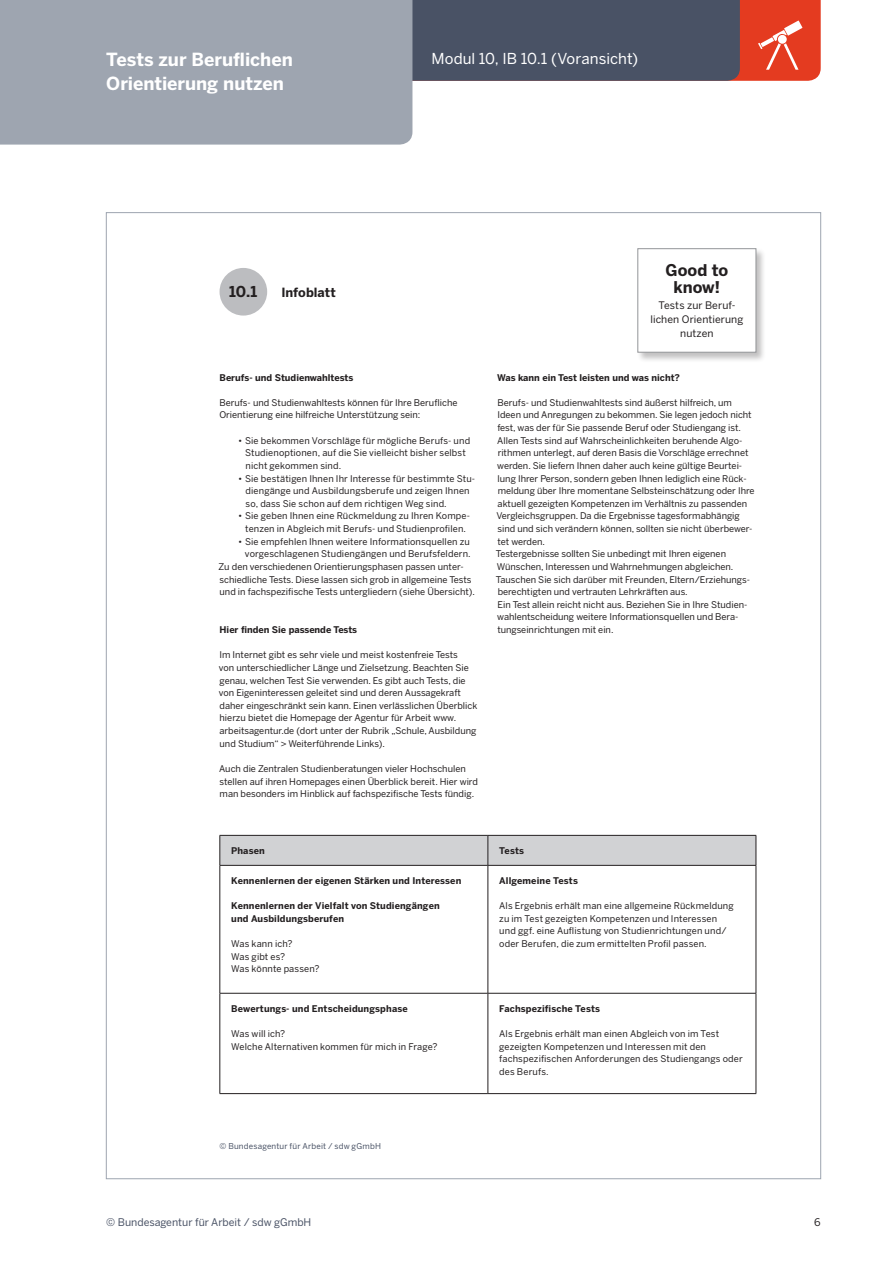
<style>
.page{position:relative;width:893px;height:1263px;background:#fff}
.page>*{position:absolute;margin:0;border:0;box-sizing:border-box;transform-origin:0 0}
.t1{font:700 18px "Benton Sans";letter-spacing:-.005em;color:#fff}
.t2{font:700 16.05px/17.2px "Benton Sans";color:#231f20;text-align:center}
.t3{font:15px "Benton Sans";color:#fff}
.t4{font:700 14.85px "Benton Sans";color:#231f20}
.t5{font:700 12.6px "Benton Sans";color:#231f20}
.t6{font:10.5px "Benton Sans";color:#495265}
.t7{font:10.5px "Benton Sans";color:#231f20}
.t8{font:10.35px/13.8px "Benton Sans";letter-spacing:.01em;color:#231f20;text-align:center}
.t9{font:9.15px/12.6px "Benton Sans";color:#231f20}
.t10{font:700 9.15px/12.6px "Benton Sans";letter-spacing:.01em;color:#231f20}
.t11{font:8.1px "Benton Sans";letter-spacing:.02em;color:#495265}
</style>
<div class="page">
<div style="left:740px;top:0;width:81px;height:81px;background:#e43b20"></div>
<div style="left:412px;top:0;width:328px;height:81px;background:#495265"></div>
<div style="left:0;top:0;width:412px;height:145px;background:#9ea5b0"></div>
<svg style="left:758px;top:21px;width:44px;height:49px"></svg>
<div style="left:636px;top:248px;width:130px;height:115px;background:#231f20;opacity:.28"></div>
<div style="left:637px;top:248px;width:119px;height:104px;background:#fff;border:1px solid #939598"></div>
<div style="left:220px;top:268px;width:47px;height:48px;background:#bcbdc0;border-radius:50%"></div>
<div style="left:220px;top:835px;width:536px;height:265px;background:linear-gradient(to right,#fff,#fff)"></div>
<svg style="left:221px;top:866px;width:535px;height:227px"></svg>
<svg style="left:220px;top:835px;width:537px;height:30px;background:#cacbcd"></svg>
<hr style="left:220px;top:865px;width:268px;height:1px;background:#231f20">
<hr style="left:220px;top:866px;width:1px;height:127px;background:#231f20">
<hr style="left:488px;top:865px;width:268px;height:1px;background:#231f20">
<hr style="left:488px;top:866px;width:1px;height:127px;background:#231f20">
<hr style="left:756px;top:866px;width:1px;height:127px;background:#231f20">
<hr style="left:220px;top:993px;width:268px;height:1px;background:#231f20">
<hr style="left:220px;top:993px;width:1px;height:100px;background:#231f20">
<hr style="left:488px;top:993px;width:268px;height:1px;background:#231f20">
<hr style="left:488px;top:993px;width:1px;height:100px;background:#231f20">
<hr style="left:756px;top:993px;width:1px;height:100px;background:#231f20">
<hr style="left:220px;top:1093px;width:268px;height:1px;background:#231f20">
<hr style="left:488px;top:1093px;width:268px;height:1px;background:#231f20">
<h1 class="t1" style="left:106px;top:49px;width:188px">Tests zur Beruflichen</h1>
<h3 class="t3" style="left:432px;top:50px;width:208px">Modul 10, IB 10.1 (Voransicht)</h3>
<h1 class="t1" style="left:106px;top:73px;width:179px">Orientierung nutzen</h1>
<h3 class="t4" style="left:229px;top:282px;width:30px">10.1</h3>
<h3 class="t5" style="left:281px;top:285px;width:56px">Infoblatt</h3>
<h2 class="t2" style="left:666px;top:262px;width:64px">Good to know!</h2>
<p class="t8" style="left:650px;top:298px;width:94px">Tests zur Beruf&shy;lichen Orientierung nutzen</p>
<p class="t10" style="left:220px;top:371px;width:135px">Berufs- und Studienwahltests</p>
<p class="t9" style="left:219px;top:396px;width:240px">Berufs- und Studienwahltests können für Ihre Berufliche<br>Orientierung eine hilfreiche Unterstützung sein:</p>
<p class="t9" style="left:245px;top:434px;width:226px;text-indent:-7px">• Sie bekommen Vorschläge für mögliche Berufs- und<br>Studienoptionen, auf die Sie vielleicht bisher selbst nicht gekommen sind.</p>
<p class="t9" style="left:245px;top:472px;width:231px;text-indent:-7px">• Sie bestätigen Ihnen Ihr Interesse für bestimmte Stu&shy;diengänge und Ausbildungsberufe und zeigen Ihnen so, dass Sie schon auf dem richtigen Weg sind.</p>
<p class="t9" style="left:238px;top:510px;width:234px;text-align:center">• Sie geben Ihnen eine Rückmeldung zu Ihren Kompe&shy;tenzen in Abgleich mit Berufs- und Studienprofilen.</p>
<p class="t9" style="left:238px;top:535px;width:233px">• Sie empfehlen Ihnen weitere Informationsquellen zu</p>
<p class="t9" style="left:245px;top:548px;width:227px">vorgeschlagenen Studiengängen und Berufsfeldern.</p>
<p class="t9" style="left:219px;top:560px;width:247px">Zu den verschiedenen Orientierungsphasen passen unter-</p>
<p class="t9" style="left:219px;top:573px;width:254px">schiedliche Tests. Diese lassen sich grob in allgemeine Tests</p>
<p class="t9" style="left:220px;top:586px;width:257px">und in fachspezifische Tests untergliedern (siehe Übersicht).</p>
<p class="t10" style="left:220px;top:624px;width:139px">Hier finden Sie passende Tests</p>
<p class="t9" style="left:219px;top:649px;width:260px">Im Internet gibt es sehr viele und meist kostenfreie Tests<br>von unterschiedlicher Länge und Zielsetzung. Beachten Sie genau, welchen Test Sie verwenden. Es gibt auch Tests, die von Eigeninteressen geleitet sind und deren Aussagekraft daher eingeschränkt sein kann. Einen verlässlichen Überblick hierzu bietet die Homepage der Agentur für Arbeit www. arbeitsagentur.de (dort unter der Rubrik „Schule, Ausbildung und Studium“ &gt; Weiterführende Links).</p>
<p class="t9" style="left:219px;top:762px;width:260px">Auch die Zentralen Studienberatungen vieler Hochschulen stellen auf ihren Homepages einen Überblick bereit. Hier wird man besonders im Hinblick auf fachspezifische Tests fündig.</p>
<p class="t10" style="left:497px;top:371px;width:184px">Was kann ein Test leisten und was nicht?</p>
<p class="t9" style="left:496px;top:396px;width:260px">Berufs- und Studienwahltests sind äußerst hilfreich, um Ideen und Anregungen zu bekommen. Sie legen jedoch nicht fest, was der für Sie passende Beruf oder Studiengang ist.<br>Allen Tests sind auf Wahrscheinlichkeiten beruhende Algo&shy;rithmen unterlegt, auf deren Basis die Vorschläge errechnet werden. Sie liefern Ihnen daher auch keine gültige Beurtei&shy;lung Ihrer Person, sondern geben Ihnen lediglich eine Rück&shy;meldung über Ihre momentane Selbsteinschätzung oder Ihre aktuell gezeigten Kompetenzen im Verhältnis zu passenden Vergleichsgruppen. Da die Ergebnisse tagesformabhängig sind und sich verändern können, sollten sie nicht überbewer&shy;tet werden.<br>Testergebnisse sollten Sie unbedingt mit Ihren eigenen Wünschen, Interessen und Wahrnehmungen abgleichen.<br>Tauschen Sie sich darüber mit Freunden, Eltern/Erziehungs&shy;berechtigten und vertrauten Lehrkräften aus.<br>Ein Test allein reicht nicht aus. Beziehen Sie in Ihre Studien&shy;wahlentscheidung weitere Informationsquellen und Bera&shy;tungseinrichtungen mit ein.</p>
<p class="t10" style="left:231px;top:844px;width:35px">Phasen</p>
<p class="t10" style="left:499px;top:844px;width:26px">Tests</p>
<p class="t10" style="left:231px;top:874px;width:232px">Kennenlernen der eigenen Stärken und Interessen</p>
<p class="t10" style="left:231px;top:900px;width:210px">Kennenlernen der Vielfalt von Studiengängen und Ausbildungsberufen</p>
<p class="t9" style="left:231px;top:937px;width:90px">Was kann ich?<br>Was gibt es?<br>Was könnte passen?</p>
<p class="t10" style="left:499px;top:874px;width:80px">Allgemeine Tests</p>
<p class="t9" style="left:499px;top:900px;width:236px">Als Ergebnis erhält man eine allgemeine Rückmeldung zu im Test gezeigten Kompetenzen und Interessen und ggf. eine Auflistung von Studienrichtungen und/ oder Berufen, die zum ermittelten Profil passen.</p>
<p class="t10" style="left:231px;top:1002px;width:178px">Bewertungs- und Entscheidungsphase</p>
<p class="t9" style="left:231px;top:1027px;width:208px">Was will ich?<br>Welche Alternativen kommen für mich in Frage?</p>
<p class="t11" style="left:220px;top:1141px;width:163px">© Bundesagentur für Arbeit / sdw gGmbH</p>
<p class="t10" style="left:499px;top:1002px;width:102px">Fachspezifische Tests</p>
<p class="t9" style="left:499px;top:1027px;width:245px">Als Ergebnis erhält man einen Abgleich von im Test gezeigten Kompetenzen und Interessen mit den fachspezifischen Anforderungen des Studiengangs oder des Berufs.</p>
<p class="t6" style="left:106px;top:1216px;width:207px">© Bundesagentur für Arbeit / sdw gGmbH</p>
<p class="t7" style="left:814px;top:1216px;width:8px">6</p>
</div>
